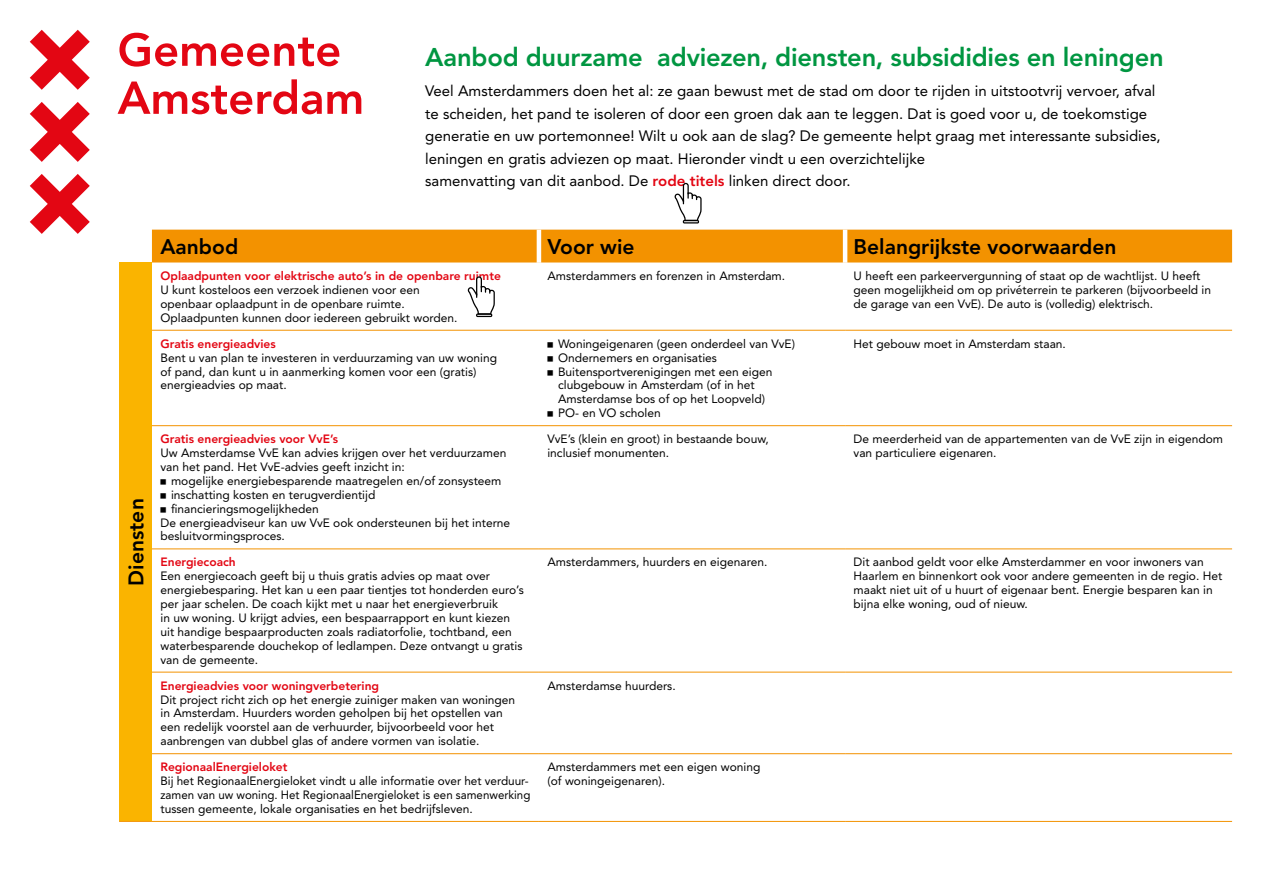
<style>
.page{position:relative;width:1263px;height:893px;background:#fff}
.page>*{position:absolute;margin:0;border:0;box-sizing:border-box;transform-origin:0 0}
.t1{font:800 25.5px "Avenir LT Std";letter-spacing:-.01em;color:#009641}
.t2{font:800 21px "Avenir LT Std";color:#000}
.t3{font:15px/22.5px "Avenir LT Std";color:#000}
.t4{font:12px/13.8px "Avenir LT Std";color:#000}
.t5{font:800 12px "Avenir LT Std";color:#e30613}
.s1{font-weight:800;color:#e30613}
.s2{font-family:"ASD Formfont"}
</style>
<div class="page">
<div style="left:152px;top:230px;width:1080px;height:32px;background:#f39200"></div>
<div style="left:119px;top:262px;width:33px;height:559px;background:#fab400"></div>
<hr style="left:537px;top:230px;width:4px;height:32px;background:#fff">
<hr style="left:843px;top:230px;width:4px;height:32px;background:#fff">
<hr style="left:152px;top:330px;width:387px;height:1px;background:#f39200">
<hr style="left:539px;top:330px;width:306px;height:1px;background:#f39200">
<hr style="left:845px;top:330px;width:387px;height:1px;background:#f39200">
<hr style="left:152px;top:425px;width:387px;height:1px;background:#f39200">
<hr style="left:539px;top:425px;width:306px;height:1px;background:#f39200">
<hr style="left:845px;top:425px;width:387px;height:1px;background:#f39200">
<hr style="left:152px;top:548px;width:387px;height:1px;background:#f39200">
<hr style="left:539px;top:548px;width:306px;height:1px;background:#f39200">
<hr style="left:845px;top:548px;width:387px;height:1px;background:#f39200">
<hr style="left:152px;top:672px;width:387px;height:1px;background:#f39200">
<hr style="left:539px;top:672px;width:306px;height:1px;background:#f39200">
<hr style="left:845px;top:672px;width:387px;height:1px;background:#f39200">
<hr style="left:152px;top:753px;width:387px;height:1px;background:#f39200">
<hr style="left:539px;top:753px;width:306px;height:1px;background:#f39200">
<hr style="left:845px;top:753px;width:387px;height:1px;background:#f39200">
<hr style="left:152px;top:821px;width:387px;height:1px;background:#f39200">
<hr style="left:539px;top:821px;width:306px;height:1px;background:#f39200">
<hr style="left:845px;top:821px;width:387px;height:1px;background:#f39200">
<hr style="left:119px;top:821px;width:33px;height:1px;background:#f39200">
<svg style="left:119px;top:33px;width:220px;height:34px"></svg>
<svg style="left:118px;top:79px;width:243px;height:35px"></svg>
<svg style="left:30px;top:174px;width:60px;height:60px"></svg>
<svg style="left:30px;top:30px;width:60px;height:60px"></svg>
<svg style="left:30px;top:102px;width:60px;height:60px"></svg>
<svg style="left:683px;top:220px;width:16px;height:4px"></svg>
<svg style="left:674px;top:183px;width:28px;height:39px"></svg>
<hr style="left:476px;top:313px;width:16px;height:4px;background:#000;border-radius:2px">
<svg style="left:467px;top:276px;width:28px;height:40px"></svg>
<p class="t1" style="left:425px;top:42px;width:740px">Aanbod duurzame adviezen, diensten, subsididies en leningen</p>
<p class="t3" style="left:425px;top:80px;width:737px">Veel Amsterdammers doen het al: ze gaan bewust met de stad om door te rijden in uitstootvrij vervoer, afval te scheiden, het pand te isoleren of door een groen dak aan te leggen. Dat is goed voor u, de toekomstige generatie en uw portemonnee! Wilt u ook aan de slag? De gemeente helpt graag met interessante subsidies, leningen en gratis adviezen op maat. Hieronder vindt u een overzichtelijke<br>samenvatting van dit aanbod. De <span class="s1">rode titels</span> linken direct door.</p>
<p class="t2" style="left:124px;top:585px;width:89px;rotate:-90deg">Diensten</p>
<p class="t2" style="left:160px;top:234px;width:79px">Aanbod</p>
<p class="t2" style="left:547px;top:234px;width:89px">Voor wie</p>
<p class="t2" style="left:854px;top:234px;width:264px">Belangrijkste voorwaarden</p>
<p class="t5" style="left:160px;top:269px;width:342px">Oplaadpunten voor elektrische auto’s in de openbare ruimte</p>
<p class="t4" style="left:160px;top:283px;width:261px">U kunt kosteloos een verzoek indienen voor een</p>
<p class="t4" style="left:160px;top:297px;width:246px">openbaar oplaadpunt in de openbare ruimte.</p>
<p class="t4" style="left:160px;top:311px;width:299px">Oplaadpunten kunnen door iedereen gebruikt worden.</p>
<p class="t5" style="left:160px;top:337px;width:117px">Gratis energieadvies</p>
<p class="t4" style="left:160px;top:351px;width:338px">Bent u van plan te investeren in verduurzaming van uw woning of pand, dan kunt u in aanmerking komen voor een (gratis) energieadvies op maat.</p>
<p class="t5" style="left:160px;top:432px;width:179px">Gratis energieadvies voor VvE’s</p>
<p class="t4" style="left:160px;top:446px;width:347px">Uw Amsterdamse VvE kan advies krijgen over het verduurzamen van het pand. Het VvE-advies geeft inzicht in:</p>
<p class="t4" style="left:160px;top:474px;width:343px"><span class="s2">•</span> mogelijke energiebesparende maatregelen en/of zonsysteem</p>
<p class="t4" style="left:160px;top:488px;width:216px"><span class="s2">•</span> inschatting kosten en terugverdientijd</p>
<p class="t4" style="left:160px;top:502px;width:160px"><span class="s2">•</span> financieringsmogelijkheden</p>
<p class="t4" style="left:160px;top:516px;width:351px">De energieadviseur kan uw VvE ook ondersteunen bij het interne besluitvormingsproces.</p>
<p class="t5" style="left:160px;top:555px;width:77px">Energiecoach</p>
<p class="t4" style="left:160px;top:569px;width:365px">Een energiecoach geeft bij u thuis gratis advies op maat over energiebesparing. Het kan u een paar tientjes tot honderden euro’s per jaar schelen. De coach kijkt met u naar het energieverbruik<br>in uw woning. U krijgt advies, een bespaarrapport en kunt kiezen uit handige bespaarproducten zoals radiatorfolie, tochtband, een waterbesparende douchekop of ledlampen. Deze ontvangt u gratis van de gemeente.</p>
<p class="t5" style="left:160px;top:678px;width:220px">Energieadvies voor woningverbetering</p>
<p class="t4" style="left:160px;top:693px;width:356px">Dit project richt zich op het energie zuiniger maken van woningen in Amsterdam. Huurders worden geholpen bij het opstellen van een redelijk voorstel aan de verhuurder, bijvoorbeeld voor het aanbrengen van dubbel glas of andere vormen van isolatie.</p>
<p class="t5" style="left:160px;top:760px;width:128px">RegionaalEnergieloket</p>
<p class="t4" style="left:160px;top:774px;width:371px">Bij het RegionaalEnergieloket vindt u alle informatie over het verduur&shy;zamen van uw woning. Het RegionaalEnergieloket is een samenwerking tussen gemeente, lokale organisaties en het bedrijfsleven.</p>
<p class="t4" style="left:547px;top:269px;width:239px">Amsterdammers en forenzen in Amsterdam.</p>
<p class="t4" style="left:854px;top:269px;width:359px">U heeft een parkeervergunning of staat op de wachtlijst. U heeft geen mogelijkheid om op privéterrein te parkeren (bijvoorbeeld in de garage van een VvE). De auto is (volledig) elektrisch.</p>
<p class="t4" style="left:547px;top:337px;width:249px"><span class="s2">•</span> Woningeigenaren (geen onderdeel van VvE)</p>
<p class="t4" style="left:547px;top:351px;width:171px"><span class="s2">•</span> Ondernemers en organisaties</p>
<p class="t4" style="left:547px;top:365px;width:226px;text-align:center"><span class="s2">•</span> Buitensportverenigingen met een eigen clubgebouw in Amsterdam (of in het<br>Amsterdamse bos of op het Loopveld)</p>
<p class="t4" style="left:547px;top:406px;width:115px"><span class="s2">•</span> PO- en VO scholen</p>
<p class="t4" style="left:854px;top:337px;width:214px">Het gebouw moet in Amsterdam staan.</p>
<p class="t4" style="left:547px;top:432px;width:223px">VvE’s (klein en groot) in bestaande bouw, inclusief monumenten.</p>
<p class="t4" style="left:854px;top:432px;width:371px">De meerderheid van de appartementen van de VvE zijn in eigendom van particuliere eigenaren.</p>
<p class="t4" style="left:547px;top:555px;width:221px">Amsterdammers, huurders en eigenaren.</p>
<p class="t4" style="left:854px;top:555px;width:370px">Dit aanbod geldt voor elke Amsterdammer en voor inwoners van Haarlem en binnenkort ook voor andere gemeenten in de regio. Het maakt niet uit of u huurt of eigenaar bent. Energie besparen kan in bijna elke woning, oud of nieuw.</p>
<p class="t4" style="left:547px;top:679px;width:130px">Amsterdamse huurders.</p>
<p class="t4" style="left:547px;top:760px;width:214px">Amsterdammers met een eigen woning (of woningeigenaren).</p>
</div>
